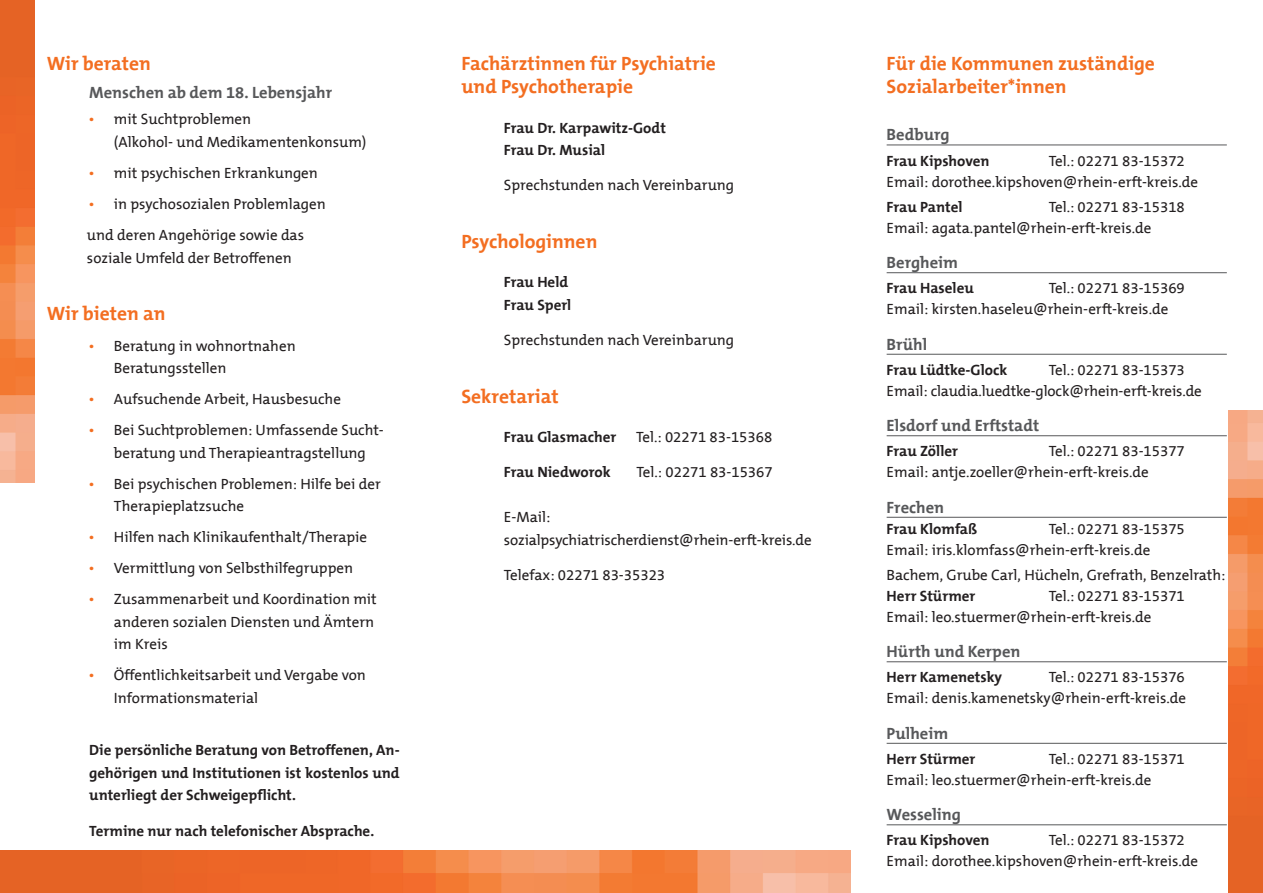
<style>
.page{position:relative;width:1263px;height:893px;background:#fff}
.page>*{position:absolute;margin:0;border:0;box-sizing:border-box;transform-origin:0 0}
.t1{font:700 19.5px/23.4px "The Mix BF";color:#f36e21}
.t2{font:700 16.5px "The Mix BF";color:#57585a}
.t3{font:15px/21px "The Mix BF";color:#231f20}
.t4{font:700 15px/22.5px "The Mix BF";color:#231f20}
.s1{color:#f36e21}
</style>
<div class="page">
<img style="left:0;top:0;width:34px;height:482px">
<img style="left:1229px;top:411px;width:34px;height:482px">
<img style="left:0;top:850px;width:850px;height:43px">
<hr style="left:887px;top:145px;width:340px;height:1px;background:#57585a">
<hr style="left:887px;top:272px;width:340px;height:1px;background:#57585a">
<hr style="left:887px;top:354px;width:340px;height:1px;background:#57585a">
<hr style="left:887px;top:435px;width:340px;height:1px;background:#57585a">
<hr style="left:887px;top:517px;width:340px;height:1px;background:#57585a">
<hr style="left:887px;top:661px;width:340px;height:1px;background:#57585a">
<hr style="left:887px;top:743px;width:340px;height:1px;background:#57585a">
<hr style="left:887px;top:824px;width:340px;height:1px;background:#57585a">
<h1 class="t1" style="left:47px;top:52px;width:106px">Wir beraten</h1>
<p class="t2" style="left:89px;top:83px;width:244px">Menschen ab dem 18. Lebensjahr</p>
<p class="t3" style="left:114px;top:109px;width:254px;line-height:22.5px;text-indent:-26px"><span class="s1">•</span> mit Suchtproblemen<br>(Alkohol- und Medikamentenkonsum)</p>
<p class="t3" style="left:88px;top:163px;width:231px"><span class="s1">•</span> mit psychischen Erkrankungen</p>
<p class="t3" style="left:87px;top:189px;width:240px;line-height:31px"><span class="s1">•</span> in psychosozialen Problemlagen und deren Angehörige sowie das</p>
<p class="t3" style="left:87px;top:247px;width:206px">soziale Umfeld der Betroffenen</p>
<h1 class="t1" style="left:47px;top:302px;width:120px">Wir bieten an</h1>
<p class="t3" style="left:114px;top:335px;width:183px;line-height:22.5px;text-indent:-26px"><span class="s1">•</span> Beratung in wohnortnahen<br>Beratungsstellen</p>
<p class="t3" style="left:88px;top:389px;width:254px"><span class="s1">•</span> Aufsuchende Arbeit, Hausbesuche</p>
<p class="t3" style="left:88px;top:420px;width:297px;line-height:22.5px;text-align:center"><span class="s1">•</span> Bei Suchtproblemen: Umfassende Sucht&shy;beratung und Therapieantragstellung</p>
<p class="t3" style="left:114px;top:473px;width:268px;line-height:22.5px;text-indent:-26px"><span class="s1">•</span> Bei psychischen Problemen: Hilfe bei der<br>Therapieplatzsuche</p>
<p class="t3" style="left:88px;top:527px;width:280px"><span class="s1">•</span> Hilfen nach Klinikaufenthalt/Therapie</p>
<p class="t3" style="left:88px;top:558px;width:266px"><span class="s1">•</span> Vermittlung von Selbsthilfegruppen</p>
<p class="t3" style="left:114px;top:589px;width:264px;line-height:22.5px;text-indent:-26px"><span class="s1">•</span> Zusammenarbeit und Koordination mit anderen sozialen Diensten und Ämtern im Kreis</p>
<p class="t3" style="left:114px;top:665px;width:253px;line-height:22.5px;text-indent:-26px"><span class="s1">•</span> Öffentlichkeitsarbeit und Vergabe von<br>Informationsmaterial</p>
<p class="t4" style="left:89px;top:739px;width:312px;text-align:justify">Die persönliche Beratung von Betroffenen, An&shy;gehörigen und Institutionen ist kostenlos und unterliegt der Schweigepflicht.</p>
<p class="t4" style="left:89px;top:819px;width:286px">Termine nur nach telefonischer Absprache.</p>
<h1 class="t1" style="left:461px;top:52px;width:256px">Fachärztinnen für Psychiatrie und Psychotherapie</h1>
<p class="t4" style="left:504px;top:117px;width:164px">Frau Dr. Karpawitz-Godt<br>Frau Dr. Musial</p>
<p class="t3" style="left:504px;top:175px;width:232px">Sprechstunden nach Vereinbarung</p>
<h1 class="t1" style="left:461px;top:230px;width:138px">Psychologinnen</h1>
<p class="t4" style="left:504px;top:271px;width:69px">Frau Held<br>Frau Sperl</p>
<p class="t3" style="left:504px;top:330px;width:232px">Sprechstunden nach Vereinbarung</p>
<h1 class="t1" style="left:461px;top:385px;width:99px">Sekretariat</h1>
<p class="t4" style="left:504px;top:426px;width:114px">Frau Glasmacher</p>
<p class="t3" style="left:636px;top:427px;width:138px">Tel.: 02271 83-15368</p>
<p class="t4" style="left:504px;top:461px;width:108px">Frau Niedworok</p>
<p class="t3" style="left:636px;top:462px;width:138px">Tel.: 02271 83-15367</p>
<p class="t3" style="left:504px;top:506px;width:309px;line-height:22.5px">E-Mail: sozialpsychiatrischerdienst@rhein-erft-kreis.de</p>
<p class="t3" style="left:504px;top:565px;width:163px">Telefax: 02271 83-35323</p>
<h1 class="t1" style="left:887px;top:52px;width:270px">Für die Kommunen zuständige<br>Sozialarbeiter*innen</h1>
<p class="t2" style="left:887px;top:126px;width:65px">Bedburg</p>
<p class="t4" style="left:887px;top:150px;width:104px">Frau Kipshoven</p>
<p class="t3" style="left:887px;top:150px;width:313px;text-indent:162px">Tel.: 02271 83-15372<br>Email: dorothee.kipshoven@rhein-erft-kreis.de</p>
<p class="t4" style="left:887px;top:196px;width:77px">Frau Pantel</p>
<p class="t3" style="left:887px;top:197px;width:300px;text-indent:162px">Tel.: 02271 83-15318<br>Email: agata.pantel@rhein-erft-kreis.de</p>
<p class="t2" style="left:887px;top:253px;width:73px">Bergheim</p>
<p class="t4" style="left:887px;top:277px;width:89px">Frau Haseleu</p>
<p class="t3" style="left:887px;top:278px;width:300px;text-indent:162px">Tel.: 02271 83-15369<br>Email: kirsten.haseleu@rhein-erft-kreis.de</p>
<p class="t2" style="left:887px;top:335px;width:42px">Brühl</p>
<p class="t4" style="left:887px;top:359px;width:122px">Frau Lüdtke-Glock</p>
<p class="t3" style="left:887px;top:360px;width:317px;text-indent:162px">Tel.: 02271 83-15373<br>Email: claudia.luedtke-glock@rhein-erft-kreis.de</p>
<p class="t2" style="left:887px;top:416px;width:154px">Elsdorf und Erftstadt</p>
<p class="t4" style="left:887px;top:440px;width:73px">Frau Zöller</p>
<p class="t3" style="left:887px;top:441px;width:300px;text-indent:162px">Tel.: 02271 83-15377<br>Email: antje.zoeller@rhein-erft-kreis.de</p>
<p class="t2" style="left:887px;top:498px;width:59px">Frechen</p>
<p class="t4" style="left:887px;top:518px;width:92px">Frau Klomfaß</p>
<p class="t3" style="left:887px;top:518px;width:300px;text-indent:162px">Tel.: 02271 83-15375<br>Email: iris.klomfass@rhein-erft-kreis.de</p>
<p class="t3" style="left:887px;top:565px;width:340px">Bachem, Grube Carl, Hücheln, Grefrath, Benzelrath:</p>
<p class="t4" style="left:887px;top:585px;width:90px">Herr Stürmer</p>
<p class="t3" style="left:887px;top:586px;width:300px;text-indent:162px">Tel.: 02271 83-15371<br>Email: leo.stuermer@rhein-erft-kreis.de</p>
<p class="t2" style="left:887px;top:642px;width:135px">Hürth und Kerpen</p>
<p class="t4" style="left:887px;top:666px;width:117px">Herr Kamenetsky</p>
<p class="t3" style="left:887px;top:667px;width:301px;text-align:right">Tel.: 02271 83-15376<br>Email: denis.kamenetsky@rhein-erft-kreis.de</p>
<p class="t2" style="left:887px;top:724px;width:63px">Pulheim</p>
<p class="t4" style="left:887px;top:748px;width:90px">Herr Stürmer</p>
<p class="t3" style="left:887px;top:749px;width:300px;text-indent:162px">Tel.: 02271 83-15371<br>Email: leo.stuermer@rhein-erft-kreis.de</p>
<p class="t2" style="left:887px;top:805px;width:76px">Wesseling</p>
<p class="t4" style="left:887px;top:829px;width:104px">Frau Kipshoven</p>
<p class="t3" style="left:887px;top:830px;width:313px;text-indent:162px">Tel.: 02271 83-15372<br>Email: dorothee.kipshoven@rhein-erft-kreis.de</p>
</div>
